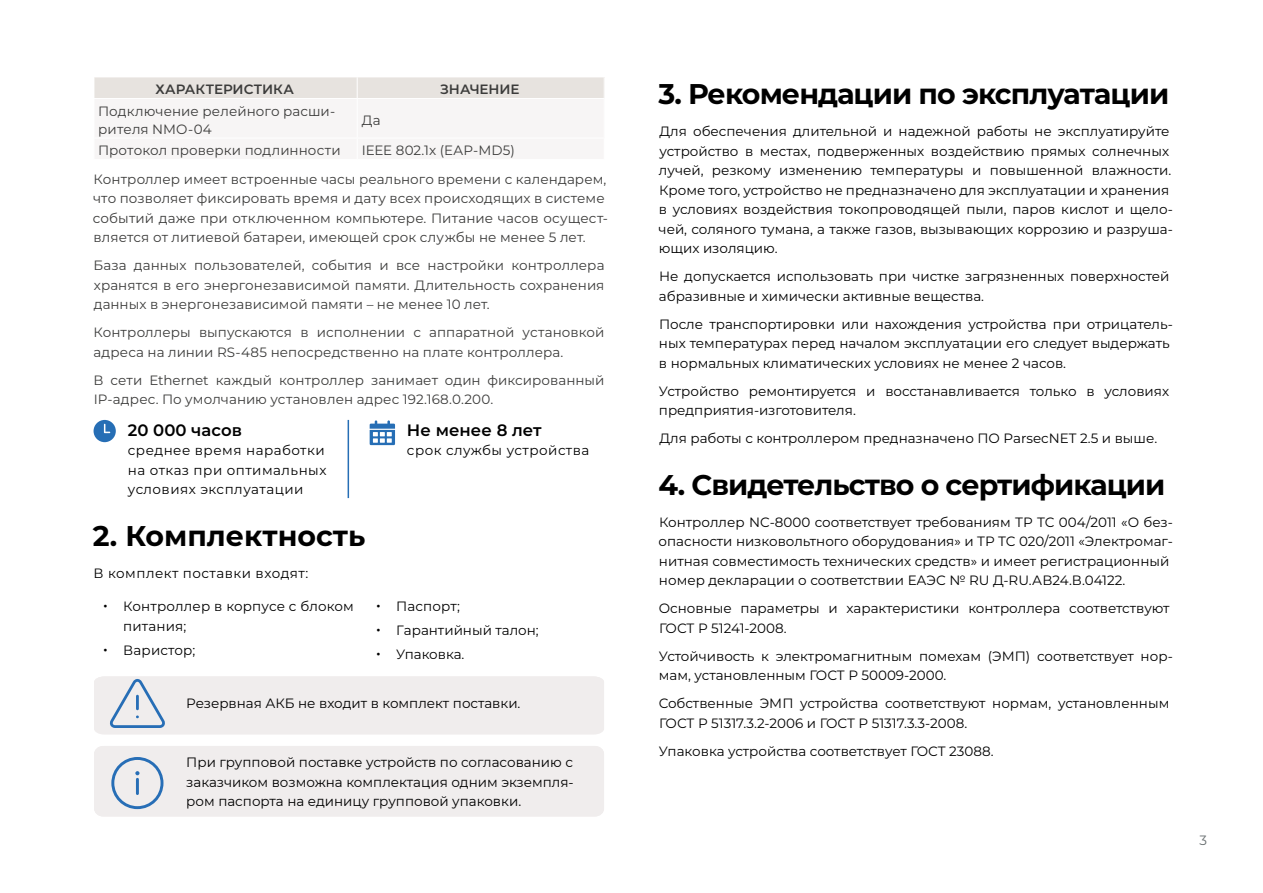
<style>
.page{position:relative;width:1263px;height:893px;background:#fff}
.page>*{position:absolute;margin:0;border:0;box-sizing:border-box;transform-origin:0 0}
.t1{font:700 28.5px "Montserrat";letter-spacing:-.03em;color:#000}
.t2{font:700 28.5px "Montserrat";color:#000}
.t3{font:600 16.5px "Montserrat";letter-spacing:.005em;color:#000}
.t4{font:13.5px/19.5px "Montserrat";color:#000}
.t5{font:13.5px/19.5px "Montserrat";letter-spacing:.005em;color:#3c3c3b}
.t6{font:13.5px/19.5px "Montserrat";letter-spacing:.035em;color:#000}
.t7{font:600 13.5px "Montserrat";letter-spacing:-.005em;color:#3c3c3b}
.t8{font:13.5px "Montserrat";color:#686e70}
.s1{font-size:18px}
</style>
<div class="page">
<div style="left:94px;top:77px;width:263px;height:21px;background:#e7e3df"></div>
<div style="left:357px;top:77px;width:247px;height:21px;background:#e7e3df"></div>
<div style="left:94px;top:98px;width:263px;height:40px;background:#f7f5f5"></div>
<div style="left:357px;top:98px;width:247px;height:40px;background:#f7f5f5"></div>
<hr style="left:94px;top:77px;width:263px;height:1px;background:#fff">
<svg style="left:94px;top:77px;width:1px;height:21px"></svg>
<hr style="left:357px;top:77px;width:248px;height:1px;background:#fff">
<svg style="left:357px;top:77px;width:1px;height:21px"></svg>
<hr style="left:94px;top:98px;width:263px;height:1px;background:#fff">
<hr style="left:94px;top:99px;width:1px;height:39px;background:#fff">
<hr style="left:357px;top:98px;width:248px;height:1px;background:#fff">
<hr style="left:357px;top:99px;width:1px;height:39px;background:#fff">
<svg style="left:94px;top:420px;width:22px;height:22px"></svg>
<svg style="left:370px;top:420px;width:25px;height:25px"></svg>
<hr style="left:348px;top:420px;width:1px;height:78px;background:#266eb5">
<div style="left:94px;top:746px;width:510px;height:70px;background:#f0eded"></div>
<div style="left:94px;top:676px;width:510px;height:58px;background:#f0eded"></div>
<p class="t7" style="left:155px;top:80px;width:140px">ХАРАКТЕРИСТИКА</p>
<p class="t7" style="left:440px;top:80px;width:81px">ЗНАЧЕНИЕ</p>
<p class="t5" style="left:98px;top:102px;width:239px;line-height:18px">Подключение релейного расши&shy;рителя NMO-04</p>
<p class="t5" style="left:362px;top:110px;width:20px">Да</p>
<p class="t5" style="left:98px;top:140px;width:244px">Протокол проверки подлинности</p>
<p class="t5" style="left:94px;top:136px;width:514px;line-height:28.3px;text-indent:268px">IEEE 802.1x (EAP-MD5)<br>Контроллер имеет встроенные часы реального времени с календарем,</p>
<p class="t5" style="left:93px;top:188px;width:517px">что позволяет фиксировать время и дату всех происходящих в системе событий даже при отключенном компьютере. Питание часов осущест&shy;вляется от литиевой батареи, имеющей срок службы не менее 5 лет.</p>
<p class="t5" style="left:94px;top:255px;width:512px;text-align:justify">База данных пользователей, события и все настройки контроллера хранятся в его энергонезависимой памяти. Длительность сохранения данных в энергонезависимой памяти – не менее 10 лет.</p>
<p class="t5" style="left:93px;top:322px;width:513px">Контроллеры выпускаются в исполнении с аппаратной установкой адреса на линии RS-485 непосредственно на плате контроллера.</p>
<p class="t5" style="left:94px;top:370px;width:512px">В сети Ethernet каждый контроллер занимает один фиксированный<br>IP-адрес. По умолчанию установлен адрес 192.168.0.200.</p>
<p class="t3" style="left:128px;top:418px;width:116px">20 000 часов</p>
<p class="t6" style="left:128px;top:440px;width:200px">среднее время наработки на отказ при оптимальных условиях эксплуатации</p>
<h1 class="t2" style="left:93px;top:515px;width:274px">2. Комплектность</h1>
<p class="t6" style="left:94px;top:563px;width:216px">В комплект поставки входят:</p>
<p class="t4" style="left:123px;top:596px;width:232px;text-indent:-20px"><span class="s1">•</span> Контроллер в корпусе с блоком питания;</p>
<p class="t4" style="left:103px;top:640px;width:94px"><span class="s1">•</span> Варистор;</p>
<p class="t3" style="left:407px;top:418px;width:136px">Не менее 8 лет</p>
<p class="t6" style="left:407px;top:440px;width:184px">срок службы устройства</p>
<p class="t4" style="left:376px;top:596px;width:86px"><span class="s1">•</span> Паспорт;</p>
<p class="t4" style="left:376px;top:620px;width:165px"><span class="s1">•</span> Гарантийный талон;</p>
<p class="t4" style="left:376px;top:644px;width:90px"><span class="s1">•</span> Упаковка.</p>
<p class="t4" style="left:186px;top:693px;width:336px">Резервная АКБ не входит в комплект поставки.</p>
<p class="t4" style="left:186px;top:752px;width:389px;text-align:justify">При групповой поставке устройств по согласованию с заказчиком возможна комплектация одним экземпля&shy;ром паспорта на единицу групповой упаковки.</p>
<h1 class="t1" style="left:658px;top:73px;width:512px">3. Рекомендации по эксплуатации</h1>
<p class="t4" style="left:659px;top:121px;width:516px">Для обеспечения длительной и надежной работы не эксплуатируйте устройство в местах, подверженных воздействию прямых солнечных лучей, резкому изменению температуры и повышенной влажности.<br>Кроме того, устройство не предназначено для эксплуатации и хранения в условиях воздействия токопроводящей пыли, паров кислот и щело&shy;чей, соляного тумана, а также газов, вызывающих коррозию и разруша&shy;ющих изоляцию.</p>
<p class="t4" style="left:659px;top:266px;width:512px">Не допускается использовать при чистке загрязненных поверхностей абразивные и химически активные вещества.</p>
<p class="t4" style="left:659px;top:314px;width:515px">После транспортировки или нахождения устройства при отрицатель&shy;ных температурах перед началом эксплуатации его следует выдержать в нормальных климатических условиях не менее 2 часов.</p>
<p class="t4" style="left:659px;top:381px;width:512px">Устройство ремонтируется и восстанавливается только в условиях предприятия-изготовителя.</p>
<p class="t4" style="left:659px;top:428px;width:499px">Для работы с контроллером предназначено ПО ParsecNET 2.5 и выше.</p>
<h1 class="t1" style="left:658px;top:464px;width:508px">4. Свидетельство о сертификации</h1>
<p class="t4" style="left:658px;top:512px;width:516px">Контроллер NC-8000 соответствует требованиям ТР ТС 004/2011 «О без&shy;опасности низковольтного оборудования» и ТР ТС 020/2011 «Электромаг&shy;нитная совместимость технических средств» и имеет регистрационный номер декларации о соответствии ЕАЭС № RU Д-RU.АВ24.В.04122.</p>
<p class="t4" style="left:659px;top:598px;width:512px">Основные параметры и характеристики контроллера соответствуют<br>ГОСТ Р 51241-2008.</p>
<p class="t4" style="left:659px;top:646px;width:515px">Устойчивость к электромагнитным помехам (ЭМП) соответствует нор&shy;мам, установленным ГОСТ Р 50009-2000.</p>
<p class="t4" style="left:659px;top:693px;width:512px">Собственные ЭМП устройства соответствуют нормам, установленным<br>ГОСТ Р 51317.3.2-2006 и ГОСТ Р 51317.3.3-2008.</p>
<p class="t4" style="left:659px;top:741px;width:336px">Упаковка устройства соответствует ГОСТ 23088.</p>
<p class="t8" style="left:1199px;top:831px;width:9px">3</p>
</div>
